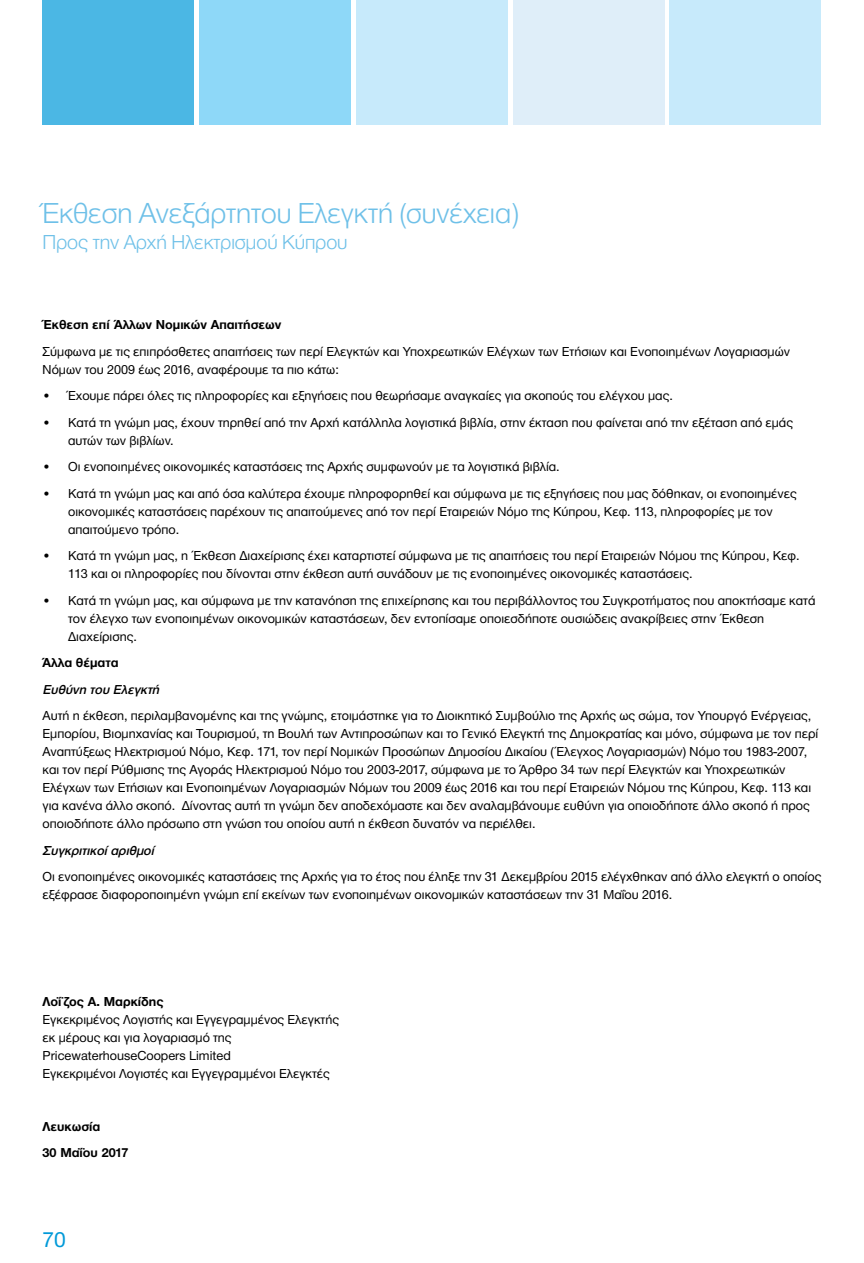
<style>
.page{position:relative;width:864px;height:1263px;background:#fff}
.page>*{position:absolute;margin:0;border:0;box-sizing:border-box;transform-origin:0 0}
.t1{font:300 30px "Helvetica Neue Greek";color:#6ec0e8}
.t2{font:22.5px "Helvetica Neue Greek";color:#0099d8}
.t3{font:300 21px "Helvetica Neue Greek";color:#6ec0e8}
.t4{font:13.5px/18px "Helvetica Neue Greek";color:#000}
.t5{font:700 13.5px/26.5px "Helvetica Neue Greek";color:#000}
.t6{font:italic 500 13.5px "Helvetica Neue Greek";color:#000}
</style>
<div class="page">
<div style="left:43px;top:0;width:151px;height:124px;background:#4bb7e4"></div>
<div style="left:199px;top:0;width:151px;height:124px;background:#8ed8f8"></div>
<div style="left:356px;top:0;width:151px;height:124px;background:#c7eafb"></div>
<div style="left:512px;top:0;width:152px;height:124px;background:#dfeef9"></div>
<div style="left:669px;top:0;width:151px;height:124px;background:#c7eafb"></div>
<h1 class="t1" style="left:43px;top:197px;width:477px">Έκθεση Ανεξάρτητου Ελεγκτή (συνέχεια)</h1>
<h3 class="t3" style="left:43px;top:231px;width:306px">Προς την Αρχή Ηλεκτρισμού Κύπρου</h3>
<p class="t5" style="left:43px;top:312px;width:240px">Έκθεση επί Άλλων Νομικών Απαιτήσεων</p>
<p class="t4" style="left:43px;top:342px;width:748px">Σύμφωνα με τις επιπρόσθετες απαιτήσεις των περί Ελεγκτών και Υποχρεωτικών Ελέγχων των Ετήσιων και Ενοποιημένων Λογαριασμών<br>Νόμων του 2009 έως 2016, αναφέρουμε τα πιο κάτω:</p>
<p class="t4" style="left:43px;top:387px;width:631px">• Έχουμε πάρει όλες τις πληροφορίες και εξηγήσεις που θεωρήσαμε αναγκαίες για σκοπούς του ελέγχου μας.</p>
<p class="t4" style="left:68px;top:413px;width:726px;text-indent:-26px">• Κατά τη γνώμη μας, έχουν τηρηθεί από την Αρχή κατάλληλα λογιστικά βιβλία, στην έκταση που φαίνεται από την εξέταση από εμάς αυτών των βιβλίων.</p>
<p class="t4" style="left:43px;top:458px;width:518px">• Οι ενοποιημένες οικονομικές καταστάσεις της Αρχής συμφωνούν με τα λογιστικά βιβλία.</p>
<p class="t4" style="left:68px;top:484px;width:730px;text-indent:-26px">• Κατά τη γνώμη μας και από όσα καλύτερα έχουμε πληροφορηθεί και σύμφωνα με τις εξηγήσεις που μας δόθηκαν, οι ενοποιημένες οικονομικές καταστάσεις παρέχουν τις απαιτούμενες από τον περί Εταιρειών Νόμο της Κύπρου, Κεφ. 113, πληροφορίες με τον απαιτούμενο τρόπο.</p>
<p class="t4" style="left:68px;top:547px;width:732px;text-indent:-26px">• Κατά τη γνώμη μας, η Έκθεση Διαχείρισης έχει καταρτιστεί σύμφωνα με τις απαιτήσεις του περί Εταιρειών Νόμου της Κύπρου, Κεφ.<br>113 και οι πληροφορίες που δίνονται στην έκθεση αυτή συνάδουν με τις ενοποιημένες οικονομικές καταστάσεις.</p>
<p class="t4" style="left:68px;top:591px;width:748px;text-indent:-26px">• Κατά τη γνώμη μας, και σύμφωνα με την κατανόηση της επιχείρησης και του περιβάλλοντος του Συγκροτήματος που αποκτήσαμε κατά τον έλεγχο των ενοποιημένων οικονομικών καταστάσεων, δεν εντοπίσαμε οποιεσδήποτε ουσιώδεις ανακρίβειες στην Έκθεση<br>Διαχείρισης.</p>
<p class="t5" style="left:43px;top:650px;width:78px">Άλλα θέματα</p>
<p class="t6" style="left:43px;top:682px;width:118px">Ευθύνη του Ελεγκτή</p>
<p class="t4" style="left:43px;top:707px;width:777px">Αυτή η έκθεση, περιλαμβανομένης και της γνώμης, ετοιμάστηκε για το Διοικητικό Συμβούλιο της Αρχής ως σώμα, τον Υπουργό Ενέργειας, Εμπορίου, Βιομηχανίας και Τουρισμού, τη Βουλή των Αντιπροσώπων και το Γενικό Ελεγκτή της Δημοκρατίας και μόνο, σύμφωνα με τον περί Αναπτύξεως Ηλεκτρισμού Νόμο, Κεφ. 171, τον περί Νομικών Προσώπων Δημοσίου Δικαίου ( Έλεγχος Λογαριασμών) Νόμο του 1983-2007, και τον περί Ρύθμισης της Αγοράς Ηλεκτρισμού Νόμο του 2003-2017, σύμφωνα με το Άρθρο 34 των περί Ελεγκτών και Υποχρεωτικών Ελέγχων των Ετήσιων και Ενοποιημένων Λογαριασμών Νόμων του 2009 έως 2016 και του περί Εταιρειών Νόμου της Κύπρου, Κεφ. 113 και για κανένα άλλο σκοπό. Δίνοντας αυτή τη γνώμη δεν αποδεχόμαστε και δεν αναλαμβάνουμε ευθύνη για οποιοδήποτε άλλο σκοπό ή προς οποιοδήποτε άλλο πρόσωπο στη γνώση του οποίου αυτή η έκθεση δυνατόν να περιέλθει.</p>
<p class="t6" style="left:43px;top:843px;width:113px">Συγκριτικοί αριθμοί</p>
<p class="t4" style="left:43px;top:868px;width:780px">Οι ενοποιημένες οικονομικές καταστάσεις της Αρχής για το έτος που έληξε την 31 Δεκεμβρίου 2015 ελέγχθηκαν από άλλο ελεγκτή ο οποίος εξέφρασε διαφοροποιημένη γνώμη επί εκείνων των ενοποιημένων οικονομικών καταστάσεων την 31 Μαΐου 2016.</p>
<p class="t5" style="left:43px;top:988px;width:122px">Λοΐ ζος Α. Μαρκίδης</p>
<p class="t4" style="left:43px;top:1010px;width:298px">Εγκεκριμένος Λογιστής και Εγγεγραμμένος Ελεγκτής εκ μέρους και για λογαριασμό της PricewaterhouseCoopers Limited<br>Εγκεκριμένοι Λογιστές και Εγγεγραμμένοι Ελεγκτές</p>
<p class="t5" style="left:43px;top:1113px;width:87px">Λευκωσία<br>30 Μαΐου 2017</p>
<h2 class="t2" style="left:43px;top:1227px;width:25px">70</h2>
</div>
